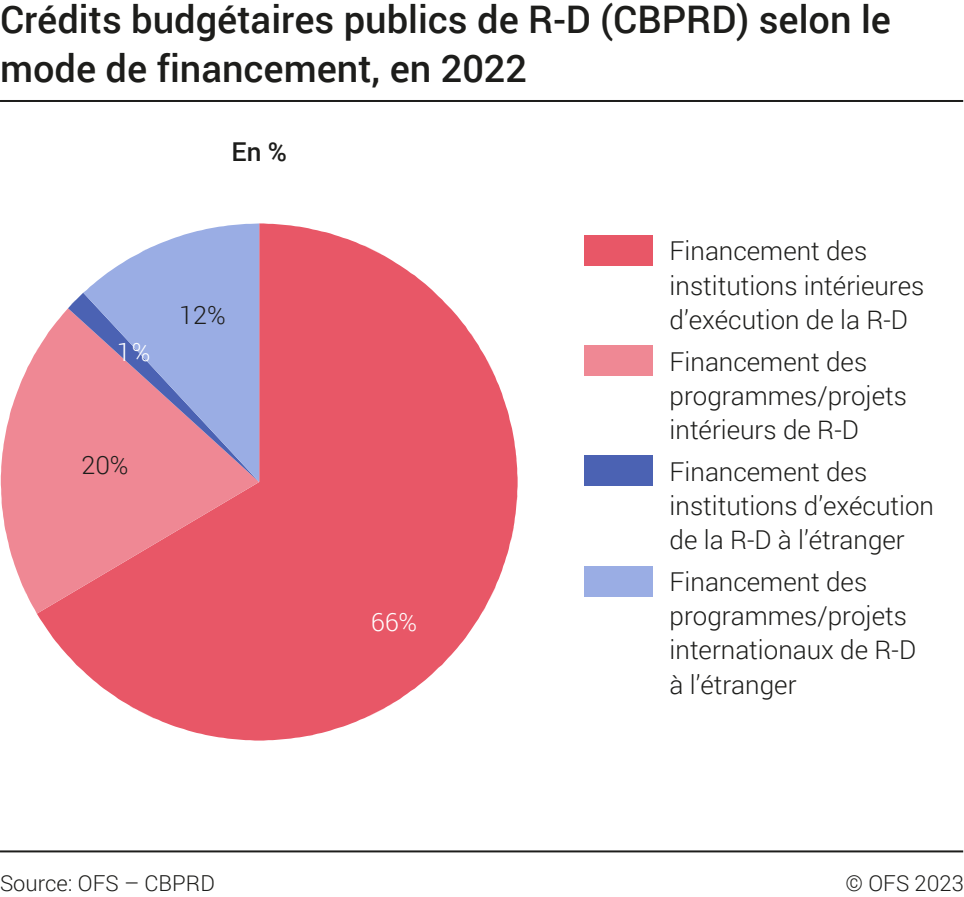
<style>
.page{position:relative;width:964px;height:897px;background:#fff}
.page>*{position:absolute;margin:0;border:0;box-sizing:border-box;transform-origin:0 0}
.t1{font:500 38px/49.6px "Roboto";color:#1d1d1b}
.t2{font:300 26px/34px "Roboto";color:#1d1d1b}
.t3{font:500 26px "Roboto";color:#1d1d1b}
.t4{font:300 25.2px "Roboto";color:#1d1d1b}
.t5{font:300 25.2px "Roboto";color:#fff}
.t6{font:300 22px "Roboto";color:#1d1d1b}
</style>
<div class="page">
<hr style="left:0;top:100px;width:963px;height:2px;background:#1d1d1b">
<svg style="left:37px;top:223px;width:481px;height:517px;fill:#e85767"></svg>
<svg style="left:1px;top:308px;width:258px;height:305px;background:#ee8692"></svg>
<svg style="left:68px;top:293px;width:15px;height:189px;background:#e2899a"></svg>
<svg style="left:83px;top:223px;width:176px;height:259px;background:#baa4c9"></svg>
<div style="left:584px;top:235px;width:69px;height:30px;background:#e85767"></div>
<div style="left:584px;top:345px;width:69px;height:31px;background:#ef8894"></div>
<div style="left:584px;top:455px;width:69px;height:31px;background:#4b62b3"></div>
<div style="left:584px;top:565px;width:69px;height:31px;background:#9aade4"></div>
<hr style="left:0;top:850px;width:963px;height:2px;background:#1d1d1b">
<h1 class="t1" style="left:0;top:-7px;width:893px">Crédits budgétaires publics de R-D (CBPRD) selon le mode de financement, en 2022</h1>
<p class="t3" style="left:232px;top:133px;width:57px">En %</p>
<p class="t5" style="left:117px;top:334px;width:35px">1%</p>
<p class="t4" style="left:179px;top:298px;width:48px">12%</p>
<p class="t4" style="left:82px;top:448px;width:48px">20%</p>
<p class="t5" style="left:371px;top:604px;width:48px">66%</p>
<p class="t2" style="left:670px;top:233px;width:256px">Financement des institutions intérieures d’exécution de la R-D</p>
<p class="t2" style="left:670px;top:343px;width:239px">Financement des programmes/projets intérieurs de R-D</p>
<p class="t2" style="left:670px;top:453px;width:266px">Financement des institutions d’exécution de la R-D à l’étranger</p>
<p class="t2" style="left:670px;top:564px;width:248px">Financement des programmes/projets internationaux de R-D à l’étranger</p>
<p class="t6" style="left:0;top:867px;width:216px">Source: OFS – CBPRD</p>
<p class="t6" style="left:846px;top:867px;width:120px">© OFS 2023</p>
</div>
